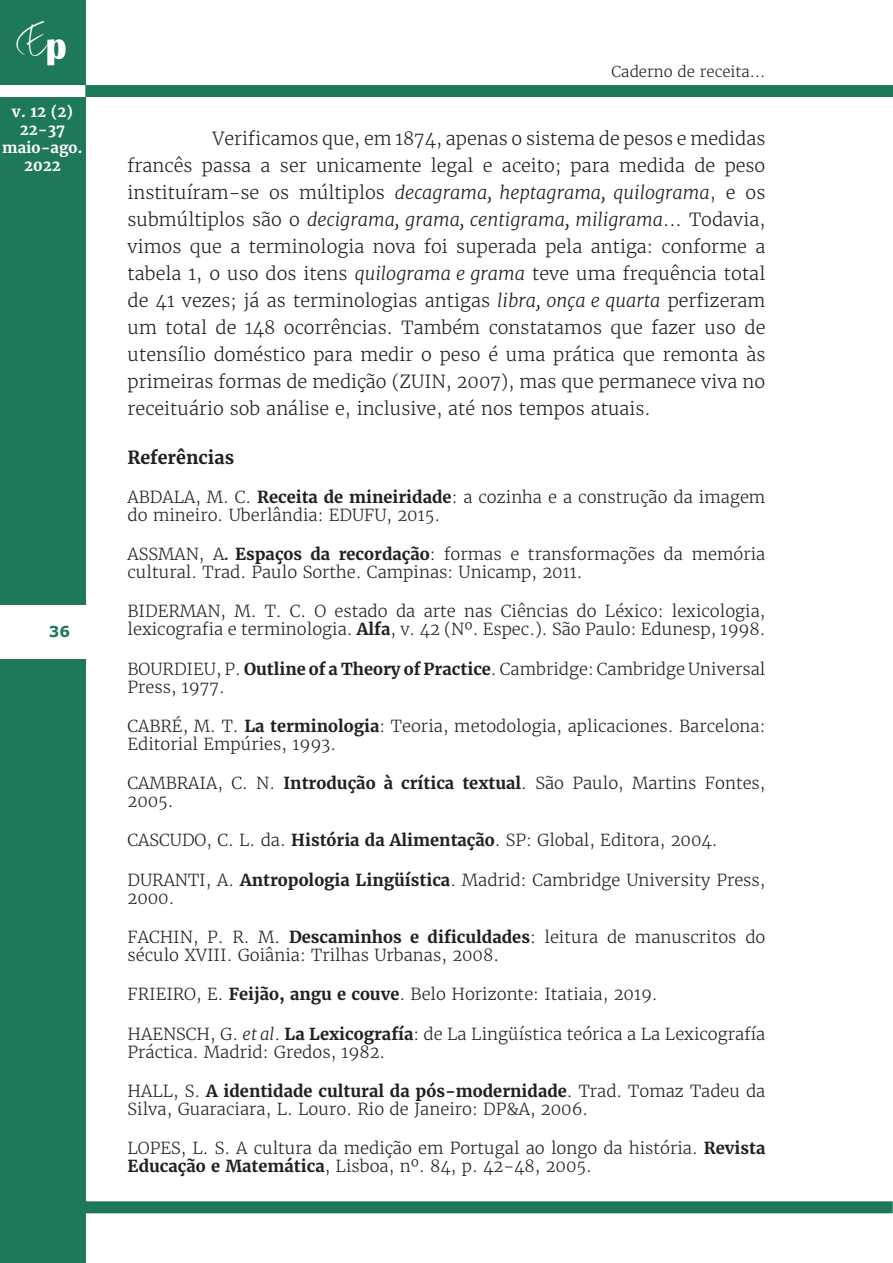
<style>
.page{position:relative;width:893px;height:1263px;background:#fff}
.page>*{position:absolute;margin:0;border:0;box-sizing:border-box;transform-origin:0 0}
.Corpo_do_artigo{font:300 18px/27px "Merriweather";color:#231f20;text-align:justify}
.Título_de_seção_prim{font:700 18px "Merriweather";color:#231f20}
.Referências{font:300 16.5px/18px "Merriweather";color:#231f20}
.t1{font:700 15px/18px "Merriweather";color:#fff;text-align:center}
.t2{font:300 15px "Merriweather";color:#231f20}
.t3{font:700 15px "Verdana";color:#1e785a}
.s1{font-style:italic}
.s2{font-weight:700}
.s3{font-weight:700;font-style:italic}
</style>
<div class="page">
<div style="left:0;top:0;width:85px;height:1263px;background:#1e785a"></div>
<img style="left:16px;top:21px;width:50px;height:45px">
<div style="left:85px;top:85px;width:808px;height:12px;background:#1e785a"></div>
<div style="left:0;top:85px;width:85px;height:12px;background:#fff"></div>
<div style="left:0;top:605px;width:85px;height:53px;background:#fff"></div>
<div style="left:84px;top:1201px;width:809px;height:12px;background:#1e785a"></div>
<p class="t1" style="left:2px;top:103px;width:82px">v. 12 (2)<br>22-37 maio-ago.<br>2022</p>
<p class="t3" style="left:49px;top:622px;width:23px">36</p>
<p class="t2" style="left:612px;top:62px;width:155px">Caderno de receita...</p>
<p class="Corpo_do_artigo" style="left:128px;top:125px;width:639px;text-indent:85px">Verificamos que, em 1874, apenas o sistema de pesos e medidas francês passa a ser unicamente legal e aceito; para medida de peso instituíram-se os múltiplos <span class="s1">decagrama, heptagrama, quilograma</span>, e os submúltiplos são o <span class="s1">decigrama, grama, centigrama, miligrama</span>... Todavia, vimos que a terminologia nova foi superada pela antiga: conforme a tabela 1, o uso dos itens <span class="s1">quilograma e grama</span> teve uma frequência total de 41 vezes; já as terminologias antigas <span class="s1">libra, onça e quarta</span> perfizeram um total de 148 ocorrências. Também constatamos que fazer uso de utensílio doméstico para medir o peso é uma prática que remonta às primeiras formas de medição (ZUIN, 2007), mas que permanece viva no receituário sob análise e, inclusive, até nos tempos atuais.</p>
<p class="Título_de_seção_prim" style="left:128px;top:446px;width:108px">Referências</p>
<p class="Referências" style="left:128px;top:488px;width:639px">ABDALA, M. C. <span class="s2">Receita de mineiridade</span>: a cozinha e a construção da imagem do mineiro. Uberlândia: EDUFU, 2015.</p>
<p class="Referências" style="left:128px;top:545px;width:639px">ASSMAN, A<span class="s3">.</span> <span class="s2">Espaços da recordação</span>: formas e transformações da memória cultural. Trad. Paulo Sorthe. Campinas: Unicamp, 2011.</p>
<p class="Referências" style="left:128px;top:602px;width:639px">BIDERMAN, M. T. C. O estado da arte nas Ciências do Léxico: lexicologia, lexicografia e terminologia. <span class="s2">Alfa</span>, v. 42 (Nº. Espec.). São Paulo: Edunesp, 1998.</p>
<p class="Referências" style="left:128px;top:660px;width:639px">BOURDIEU, P. <span class="s2">Outline of a Theory of Practice</span>. Cambridge: Cambridge Universal<br>Press, 1977.</p>
<p class="Referências" style="left:128px;top:717px;width:639px">CABRÉ, M. T. <span class="s2">La terminologia</span>: Teoria, metodologia, aplicaciones. Barcelona:<br>Editorial Empúries, 1993.</p>
<p class="Referências" style="left:128px;top:774px;width:639px">CAMBRAIA, C. N. <span class="s2">Introdução à crítica textual</span>. São Paulo, Martins Fontes,<br>2005.</p>
<p class="Referências" style="left:128px;top:831px;width:591px">CASCUDO, C. L. da. <span class="s2">História da Alimentação</span>. SP: Global, Editora, 2004.</p>
<p class="Referências" style="left:128px;top:871px;width:639px">DURANTI, A. <span class="s2">Antropologia Lingüística</span>. Madrid: Cambridge University Press,<br>2000.</p>
<p class="Referências" style="left:128px;top:928px;width:639px">FACHIN, P. R. M. <span class="s2">Descaminhos e dificuldades</span>: leitura de manuscritos do século XVIII. Goiânia: Trilhas Urbanas, 2008.</p>
<p class="Referências" style="left:128px;top:985px;width:532px">FRIEIRO, E. <span class="s2">Feijão, angu e couve</span>. Belo Horizonte: Itatiaia, 2019.</p>
<p class="Referências" style="left:128px;top:1025px;width:639px">HAENSCH, G. <span class="s1">et al</span>. <span class="s2">La Lexicografía</span>: de La Lingüística teórica a La Lexicografía<br>Práctica. Madrid: Gredos, 1982.</p>
<p class="Referências" style="left:128px;top:1082px;width:639px">HALL, S. <span class="s2">A identidade cultural da pós-modernidade</span>. Trad. Tomaz Tadeu da<br>Silva, Guaraciara, L. Louro. Rio de Janeiro: DP&amp;A, 2006.</p>
<p class="Referências" style="left:128px;top:1139px;width:639px">LOPES, L. S. A cultura da medição em Portugal ao longo da história. <span class="s2">Revista<br>Educação e Matemática</span>, Lisboa, nº. 84, p. 42-48, 2005.</p>
</div>
